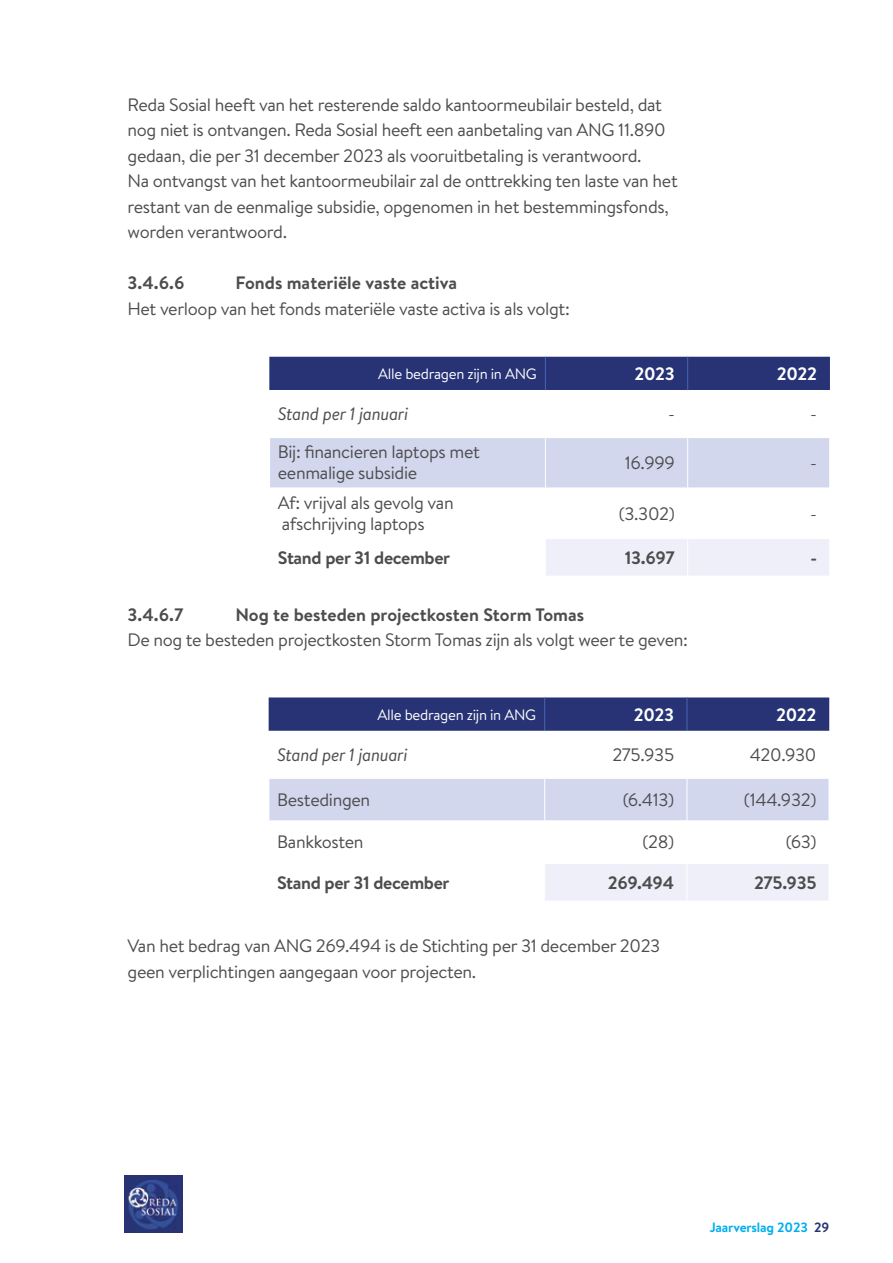
<style>
.page{position:relative;width:893px;height:1263px;background:#fff}
.page>*{position:absolute;margin:0;border:0;box-sizing:border-box;transform-origin:0 0}
.t1{font:18px/25.5px "Brandon Text";letter-spacing:-.02em;color:#4d4d4f}
.t2{font:700 18px "Brandon Text";letter-spacing:-.01em;color:#4d4d4f}
.t3{font:italic 18px "Brandon Text";letter-spacing:-.02em;color:#4d4d4f}
.t4{font:700 18px "Brandon Text";letter-spacing:-.02em;color:#fff}
.t5{font:15px "Brandon Text";letter-spacing:-.02em;color:#fff}
.t6{font:700 13.5px "Brandon Text";letter-spacing:-.01em;color:#00aeef}
.s1{color:#273375}
</style>
<div class="page">
<div style="left:125px;top:1175px;width:58px;height:58px;background:#273375"></div>
<img style="left:127px;top:1179px;width:52px;height:50px">
<div style="left:269px;top:357px;width:561px;height:33px;background:#273375"></div>
<div style="left:270px;top:438px;width:559px;height:50px;background:#d3d7ed"></div>
<div style="left:546px;top:539px;width:283px;height:37px;background:#eeeff8"></div>
<hr style="left:545px;top:357px;width:1px;height:33px;background:#4566b0">
<hr style="left:687px;top:357px;width:1px;height:33px;background:#4566b0">
<hr style="left:545px;top:438px;width:1px;height:50px;background:#fff">
<hr style="left:687px;top:438px;width:1px;height:50px;background:#fff">
<hr style="left:687px;top:539px;width:1px;height:37px;background:#fff">
<div style="left:269px;top:697px;width:560px;height:34px;background:#273375"></div>
<div style="left:269px;top:779px;width:559px;height:41px;background:#d3d7ed"></div>
<div style="left:545px;top:864px;width:283px;height:36px;background:#eeeff8"></div>
<hr style="left:544px;top:697px;width:1px;height:34px;background:#4566b0">
<hr style="left:687px;top:697px;width:1px;height:34px;background:#4566b0">
<hr style="left:544px;top:779px;width:1px;height:41px;background:#fff">
<hr style="left:687px;top:779px;width:1px;height:41px;background:#fff">
<hr style="left:687px;top:864px;width:1px;height:36px;background:#fff">
<p class="t1" style="left:128px;top:91px;width:552px">Reda Sosial heeft van het resterende saldo kantoormeubilair besteld, dat nog niet is ontvangen. Reda Sosial heeft een aanbetaling van ANG 11.890 gedaan, die per 31 december 2023 als vooruitbetaling is verantwoord.<br>Na ontvangst van het kantoormeubilair zal de onttrekking ten laste van het restant van de eenmalige subsidie, opgenomen in het bestemmingsfonds, worden verantwoord.</p>
<p class="t2" style="left:128px;top:270px;width:58px">3.4.6.6</p>
<p class="t2" style="left:236px;top:270px;width:223px">Fonds materiële vaste activa</p>
<p class="t1" style="left:128px;top:295px;width:444px">Het verloop van het fonds materiële vaste activa is als volgt:</p>
<p class="t5" style="left:378px;top:363px;width:160px">Alle bedragen zijn in ANG</p>
<p class="t4" style="left:634px;top:361px;width:42px">2023</p>
<p class="t4" style="left:777px;top:361px;width:42px">2022</p>
<p class="t3" style="left:278px;top:402px;width:132px">Stand per 1 januari</p>
<p class="t1" style="left:668px;top:401px;width:8px">-</p>
<p class="t1" style="left:810px;top:401px;width:8px">-</p>
<p class="t1" style="left:278px;top:441px;width:204px;line-height:21px">Bij: financieren laptops met eenmalige subsidie</p>
<p class="t1" style="left:625px;top:449px;width:52px">16.999</p>
<p class="t1" style="left:810px;top:449px;width:8px">-</p>
<p class="t1" style="left:278px;top:492px;width:177px;line-height:21px">Af: vrijval als gevolg van afschrijving laptops</p>
<p class="t1" style="left:619px;top:500px;width:58px">(3.302)</p>
<p class="t1" style="left:810px;top:500px;width:8px">-</p>
<p class="t2" style="left:278px;top:545px;width:174px">Stand per 31 december</p>
<p class="t2" style="left:625px;top:545px;width:52px">13.697</p>
<p class="t2" style="left:810px;top:545px;width:8px">-</p>
<p class="t2" style="left:128px;top:602px;width:57px">3.4.6.7</p>
<p class="t2" style="left:236px;top:602px;width:350px">Nog te besteden projectkosten Storm Tomas</p>
<p class="t1" style="left:128px;top:626px;width:562px">De nog te besteden projectkosten Storm Tomas zijn als volgt weer te geven:</p>
<p class="t5" style="left:378px;top:704px;width:160px">Alle bedragen zijn in ANG</p>
<p class="t4" style="left:634px;top:702px;width:42px">2023</p>
<p class="t4" style="left:776px;top:702px;width:42px">2022</p>
<p class="t3" style="left:277px;top:742px;width:132px">Stand per 1 januari</p>
<p class="t1" style="left:612px;top:741px;width:63px">275.935</p>
<p class="t1" style="left:750px;top:741px;width:68px">420.930</p>
<p class="t1" style="left:277px;top:786px;width:95px">Bestedingen</p>
<p class="t1" style="left:623px;top:786px;width:53px">(6.413)</p>
<p class="t1" style="left:744px;top:786px;width:74px">(144.932)</p>
<p class="t1" style="left:277px;top:829px;width:88px">Bankkosten</p>
<p class="t1" style="left:643px;top:829px;width:33px">(28)</p>
<p class="t1" style="left:786px;top:829px;width:32px">(63)</p>
<p class="t2" style="left:277px;top:870px;width:174px">Stand per 31 december</p>
<p class="t2" style="left:608px;top:870px;width:68px">269.494</p>
<p class="t2" style="left:754px;top:870px;width:64px">275.935</p>
<p class="t1" style="left:128px;top:932px;width:534px">Van het bedrag van ANG 269.494 is de Stichting per 31 december 2023 geen verplichtingen aangegaan voor projecten.</p>
<p class="t6" style="left:710px;top:1217px;width:121px">Jaarverslag 2023 <span class="s1">29</span></p>
</div>
